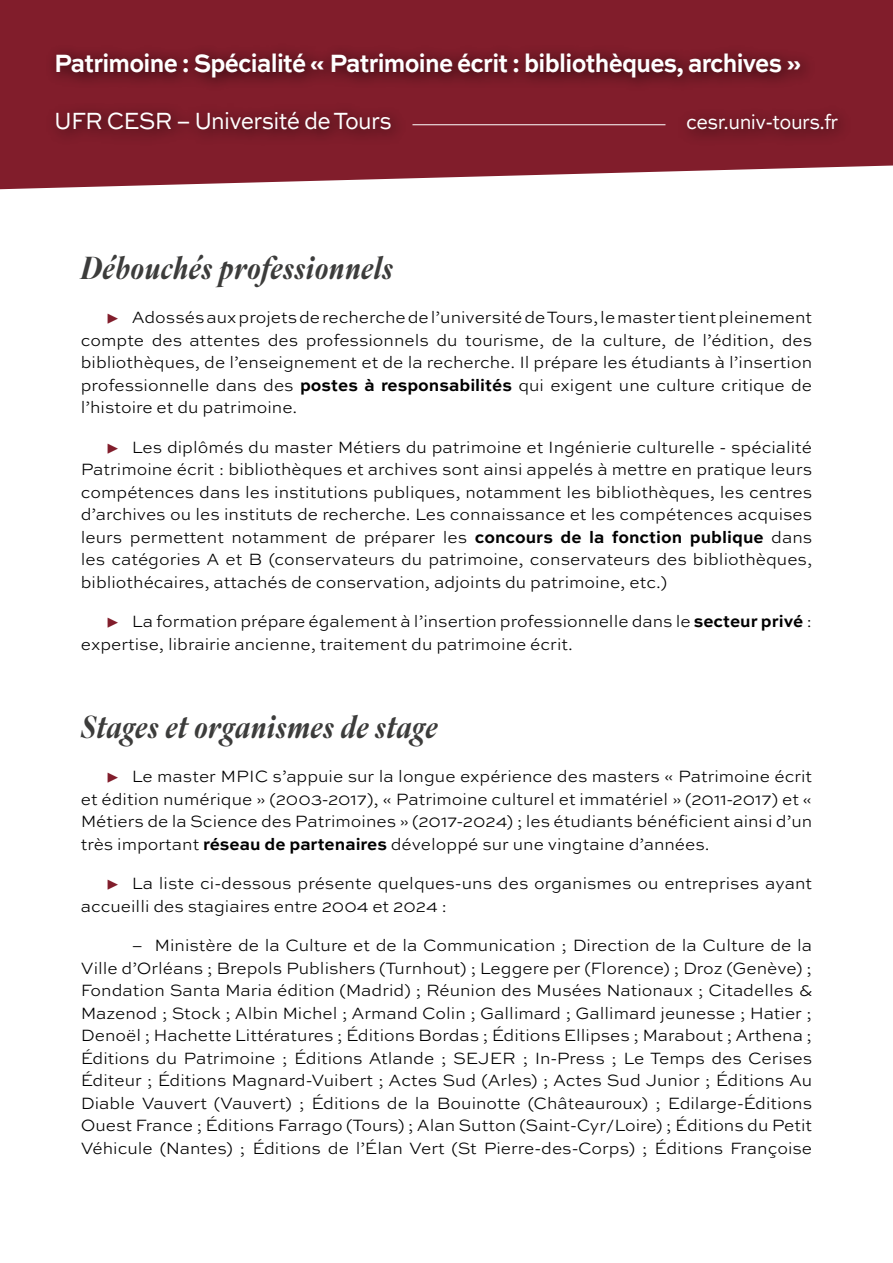
<style>
.page{position:relative;width:893px;height:1263px;background:#fff}
.page>*{position:absolute;margin:0;border:0;box-sizing:border-box;transform-origin:0 0}
.t1{font:italic 700 30.6px "Ivy Ora Display";letter-spacing:.04em;color:#3c3c3b;scale:.91 1}
.t2{font:700 26.4px "Sweet Sans Pro";letter-spacing:-.03em;color:#fff;scale:.91 1}
.t3{font:24.75px "Sweet Sans Pro";letter-spacing:-.03em;color:#fff;scale:.91 1}
.t4{font:21.45px "Sweet Sans Pro";letter-spacing:-.03em;color:#fff;scale:.91 1}
.t5{font:300 17.25px/22.5px "Sweet Sans Pro";color:#000;text-align:justify}
.s1{color:#811d2b}
.s2{font-weight:700}
</style>
<div class="page">
<svg style="left:0;top:0;width:893px;height:189px;background:#8f3743"></svg>
<div style="left:46px;top:44px;width:770px;height:102px;background:#000;opacity:.75"></div>
<hr style="left:412px;top:124px;width:253px;height:1px;background:#fff">
<div style="left:677px;top:104px;width:176px;height:42px;background:#000;opacity:.75"></div>
<h2 class="t2" style="left:54px;top:44px;width:822px">Patrimoine : Spécialité « Patrimoine écrit : bibliothèques, archives »</h2>
<h3 class="t3" style="left:54px;top:102px;width:373px">UFR CESR – Université de Tours</h3>
<p class="t4" style="left:686px;top:107px;width:169px">cesr.univ-tours.fr</p>
<h1 class="t1" style="left:81px;top:244px;width:344px">Débouchés professionnels</h1>
<p class="t5" style="left:81px;top:306px;width:733px;text-indent:26px"><span class="s1">▶</span> Adossés aux projets de recherche de l’université de Tours, le master tient pleinement compte des attentes des professionnels du tourisme, de la culture, de l’édition, des bibliothèques, de l’enseignement et de la recherche. Il prépare les étudiants à l’insertion professionnelle dans des <span class="s2">postes à responsabilités</span> qui exigent une culture critique de l’histoire et du patrimoine.</p>
<p class="t5" style="left:81px;top:435px;width:733px;text-indent:26px"><span class="s1">▶</span> Les diplômés du master Métiers du patrimoine et Ingénierie culturelle - spécialité Patrimoine écrit : bibliothèques et archives sont ainsi appelés à mettre en pratique leurs compétences dans les institutions publiques, notamment les bibliothèques, les centres d’archives ou les instituts de recherche. Les connaissance et les compétences acquises leurs permettent notamment de préparer les <span class="s2">concours de la fonction publique</span> dans les catégories A et B (conservateurs du patrimoine, conservateurs des bibliothèques, bibliothécaires, attachés de conservation, adjoints du patrimoine, etc.)</p>
<p class="t5" style="left:81px;top:609px;width:733px;text-indent:25px"><span class="s1">▶</span> La formation prépare également à l’insertion professionnelle dans le <span class="s2">secteur privé</span> : expertise, librairie ancienne, traitement du patrimoine écrit.</p>
<h1 class="t1" style="left:81px;top:703px;width:393px">Stages et organismes de stage</h1>
<p class="t5" style="left:81px;top:764px;width:733px;text-indent:26px"><span class="s1">▶</span> Le master MPIC s’appuie sur la longue expérience des masters « Patrimoine écrit et édition numérique » (2003-2017), « Patrimoine culturel et immatériel » (2011-2017) et « Métiers de la Science des Patrimoines » (2017-2024) ; les étudiants bénéficient ainsi d’un très important <span class="s2">réseau de partenaires</span> développé sur une vingtaine d’années.</p>
<p class="t5" style="left:81px;top:871px;width:733px;text-indent:26px"><span class="s1">▶</span> La liste ci-dessous présente quelques-uns des organismes ou entreprises ayant accueilli des stagiaires entre 2004 et 2024 :</p>
<p class="t5" style="left:81px;top:933px;width:733px;text-indent:51px">– Ministère de la Culture et de la Communication ; Direction de la Culture de la Ville d’Orléans ; Brepols Publishers (Turnhout) ; Leggere per (Florence) ; Droz (Genève) ; Fondation Santa Maria édition (Madrid) ; Réunion des Musées Nationaux ; Citadelles &amp; Mazenod ; Stock ; Albin Michel ; Armand Colin ; Gallimard ; Gallimard jeunesse ; Hatier ; Denoël ; Hachette Littératures ; Éditions Bordas ; Éditions Ellipses ; Marabout ; Arthena ; Éditions du Patrimoine ; Éditions Atlande ; SEJER ; In-Press ; Le Temps des Cerises Éditeur ; Éditions Magnard-Vuibert ; Actes Sud (Arles) ; Actes Sud Junior ; Éditions Au Diable Vauvert (Vauvert) ; Éditions de la Bouinotte (Châteauroux) ; Edilarge-Éditions Ouest France ; Éditions Farrago (Tours) ; Alan Sutton (Saint-Cyr/Loire) ; Éditions du Petit Véhicule (Nantes) ; Éditions de l’Élan Vert (St Pierre-des-Corps) ; Éditions Françoise</p>
</div>
